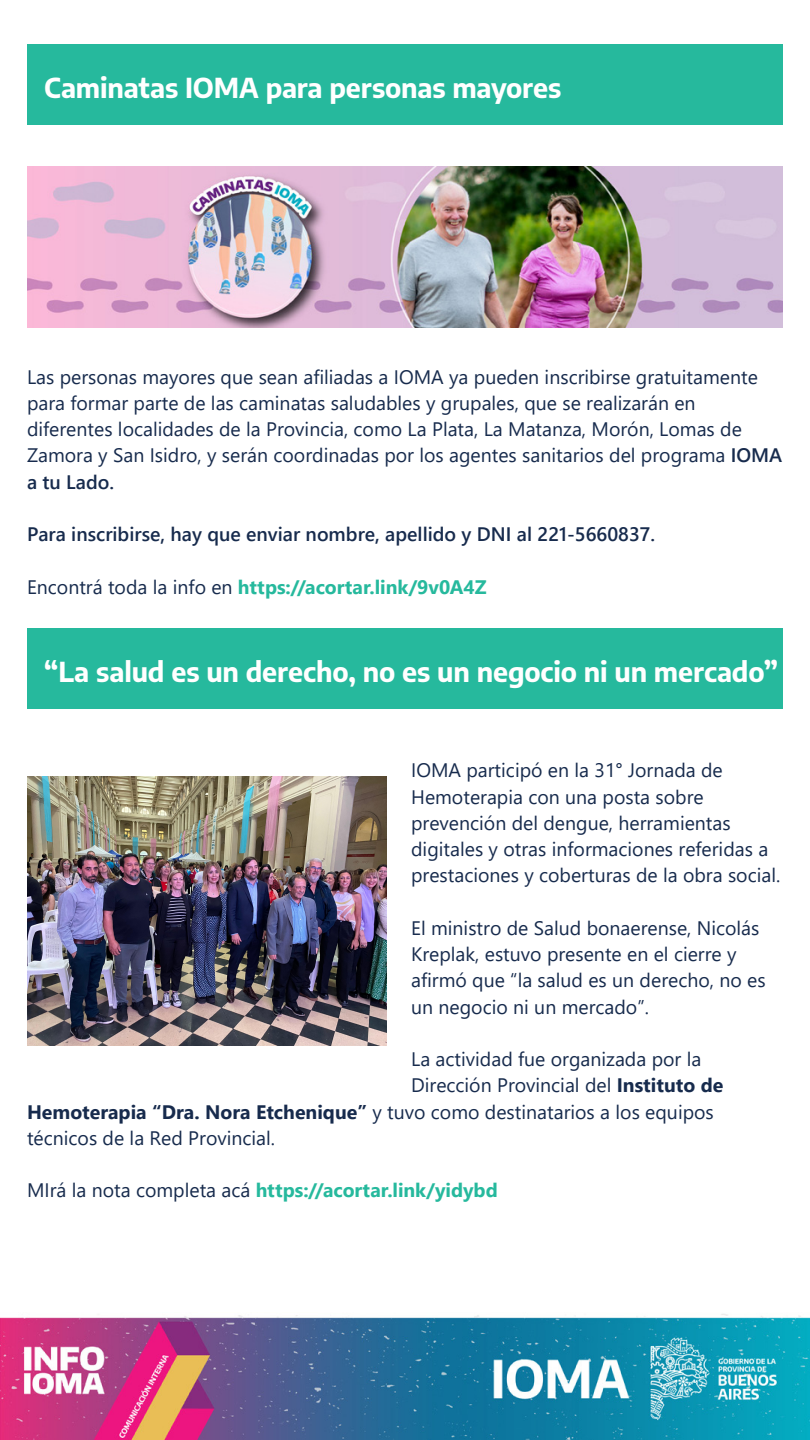
<style>
.page{position:relative;width:810px;height:1440px;background:#fff}
.page>*{position:absolute;margin:0;border:0;box-sizing:border-box;transform-origin:0 0}
.t1{font:700 27px "Encode Sans";letter-spacing:-.005em;color:#fff}
.t2{font:19.5px/26.2px "Segoe UI";color:#172b4d}
.t3{font:700 19.5px "Segoe UI";letter-spacing:-.005em;color:#26b99d}
.t4{font:600 19.5px "Segoe UI";color:#172b4d}
.s1{font-weight:600}
.s2{font-weight:400;color:#172b4d}
.s3{font-weight:700}
</style>
<div class="page">
<img style="left:0;top:1314px;width:810px;height:126px">
<div style="left:27px;top:44px;width:756px;height:81px;background:#26b99d"></div>
<div style="left:27px;top:628px;width:756px;height:81px;background:#26b99d"></div>
<img style="left:27px;top:776px;width:359px;height:270px">
<img style="left:27px;top:166px;width:756px;height:162px">
<p class="t1" style="left:44px;top:68px;width:519px">Caminatas IOMA para personas mayores</p>
<p class="t2" style="left:27px;top:362px;width:757px">Las personas mayores que sean afiliadas a IOMA ya pueden inscribirse gratuitamente para formar parte de las caminatas saludables y grupales, que se realizarán en diferentes localidades de la Provincia, como La Plata, La Matanza, Morón, Lomas de Zamora y San Isidro, y serán coordinadas por los agentes sanitarios del programa <span class="s1">IOMA a tu Lado.</span></p>
<p class="t4" style="left:27px;top:516px;width:630px">Para inscribirse, hay que enviar nombre, apellido y DNI al 221-5660837.</p>
<p class="t3" style="left:27px;top:568px;width:461px"><span class="s2">Encontrá toda la info en</span> https://acortar.link/9v0A4Z</p>
<p class="t1" style="left:44px;top:652px;width:735px">“La salud es un derecho, no es un negocio ni un mercado”</p>
<p class="t2" style="left:411px;top:756px;width:371px">IOMA participó en la 31° Jornada de Hemoterapia con una posta sobre prevención del dengue, herramientas digitales y otras informaciones referidas a prestaciones y coberturas de la obra social.</p>
<p class="t2" style="left:411px;top:913px;width:356px">El ministro de Salud bonaerense, Nicolás Kreplak, estuvo presente en el cierre y afirmó que “la salud es un derecho, no es un negocio ni un mercado”.</p>
<p class="t2" style="left:411px;top:1044px;width:292px">La actividad fue organizada por la</p>
<p class="t2" style="left:411px;top:1071px;width:314px">Dirección Provincial del <span class="s3">Instituto de</span></p>
<p class="t2" style="left:27px;top:1097px;width:688px"><span class="s3">Hemoterapia “Dra. Nora Etchenique”</span> y tuvo como destinatarios a los equipos</p>
<p class="t2" style="left:27px;top:1123px;width:250px">técnicos de la Red Provincial.</p>
<p class="t3" style="left:27px;top:1172px;width:472px"><span class="s2">MIrá la nota completa acá</span> https://acortar.link/yidybd</p>
</div>
